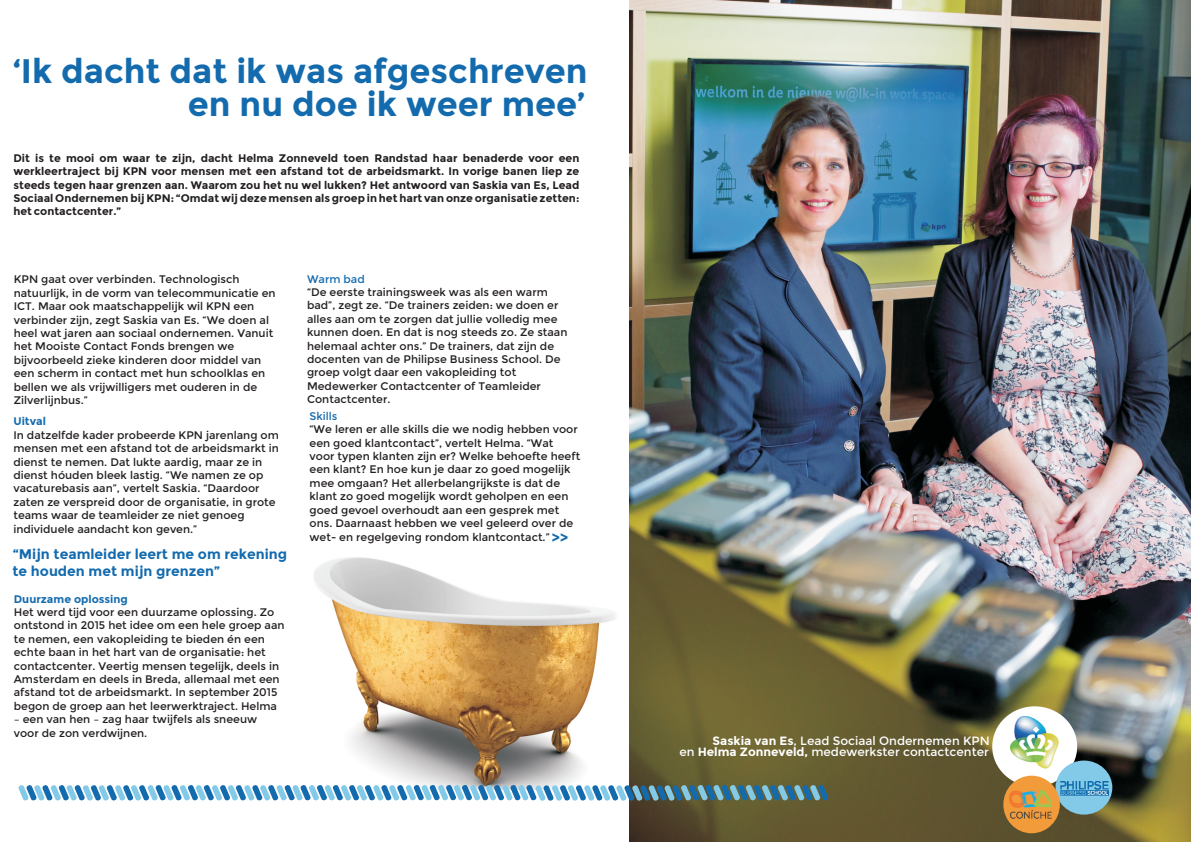
<style>
.page{position:relative;width:1191px;height:842px;background:#fff}
.page>*{position:absolute;margin:0;border:0;box-sizing:border-box;transform-origin:0 0}
.t1{font:700 34px/33px "Montserrat";color:#136bae;text-align:right}
.t2{font:700 14px/16.8px "Montserrat";color:#136bae}
.t3{font:12px/11.4px "Montserrat";color:#fff;text-align:right}
.t4{font:11px/13.4px "Montserrat";color:#231f20}
.t5{font:700 11px/13.4px "Montserrat";color:#231f20;text-align:justify}
.t6{font:700 11px "Montserrat";color:#136bae}
.t7{font:11px "Montserrat";color:#136bae}
.s1{font-weight:700}
</style>
<div class="page">
<img style="left:629px;top:0;width:562px;height:842px">
<div style="left:992px;top:706px;width:85px;height:81px;background:#fff;border-radius:50%"></div>
<img style="left:1010px;top:716px;width:48px;height:53px">
<div style="left:1055px;top:760px;width:57px;height:55px;background:#83cae8;border-radius:50%"></div>
<img style="left:1060px;top:782px;width:48px;height:13px">
<div style="left:1003px;top:776px;width:56px;height:57px;background:#f29b3b;border-radius:50%"></div>
<img style="left:1009px;top:790px;width:43px;height:28px">
<img style="left:314px;top:557px;width:302px;height:228px">
<svg style="left:18px;top:785px;width:810px;height:16px"></svg>
<h1 class="t1" style="left:13px;top:55px;width:576px">‘Ik dacht dat ik was afgeschreven en nu doe ik weer mee’</h1>
<p class="t5" style="left:13px;top:151px;width:567px">Dit is te mooi om waar te zijn, dacht Helma Zonneveld toen Randstad haar benaderde voor een werkleertraject bij KPN voor mensen met een afstand tot de arbeidsmarkt. In vorige banen liep ze steeds tegen haar grenzen aan. Waarom zou het nu wel lukken? Het antwoord van Saskia van Es, Lead Sociaal Ondernemen bij KPN: “Omdat wij deze mensen als groep in het hart van onze organisatie zetten: het contactcenter.”</p>
<p class="t4" style="left:14px;top:273px;width:263px">KPN gaat over verbinden. Technologisch natuurlijk, in de vorm van telecommunicatie en ICT. Maar ook maatschappelijk wil KPN een verbinder zijn, zegt Saskia van Es. “We doen al heel wat jaren aan sociaal ondernemen. Vanuit het Mooiste Contact Fonds brengen we bijvoorbeeld zieke kinderen door middel van een scherm in contact met hun schoolklas en bellen we als vrijwilligers met ouderen in de Zilverlijnbus.”</p>
<p class="t7" style="left:307px;top:272px;width:59px">Warm bad</p>
<p class="t4" style="left:307px;top:285px;width:262px">“De eerste trainingsweek was als een warm bad”, zegt ze. “De trainers zeiden: we doen er alles aan om te zorgen dat jullie volledig mee kunnen doen. En dat is nog steeds zo. Ze staan helemaal achter ons.” De trainers, dat zijn de docenten van de Philipse Business School. De groep volgt daar een vakopleiding tot Medewerker Contactcenter of Teamleider Contactcenter.</p>
<p class="t7" style="left:309px;top:409px;width:29px">Skills</p>
<p class="t4" style="left:309px;top:423px;width:272px">“We leren er alle skills die we nodig hebben voor een goed klantcontact”, vertelt Helma. “Wat voor typen klanten zijn er? Welke behoefte heeft een klant? En hoe kun je daar zo goed mogelijk mee omgaan? Het allerbelangrijkste is dat de klant zo goed mogelijk wordt geholpen en een goed gevoel overhoudt aan een gesprek met ons. Daarnaast hebben we veel geleerd over de wet- en regelgeving rondom klantcontact.”</p>
<p class="t6" style="left:13px;top:415px;width:34px">Uitval</p>
<p class="t4" style="left:13px;top:428px;width:267px">In datzelfde kader probeerde KPN jarenlang om mensen met een afstand tot de arbeidsmarkt in dienst te nemen. Dat lukte aardig, maar ze in dienst hóuden bleek lastig. “We namen ze op vacaturebasis aan”, vertelt Saskia. “Daardoor zaten ze verspreid door de organisatie, in grote teams waar de teamleider ze niet genoeg individuele aandacht kon geven.”</p>
<p class="t2" style="left:551px;top:529px;width:18px">&gt;&gt;</p>
<p class="t2" style="left:12px;top:545px;width:276px">“Mijn teamleider leert me om rekening te houden met mijn grenzen”</p>
<p class="t6" style="left:14px;top:592px;width:116px">Duurzame oplossing</p>
<p class="t4" style="left:14px;top:605px;width:272px">Het werd tijd voor een duurzame oplossing. Zo ontstond in 2015 het idee om een hele groep aan te nemen, een vakopleiding te bieden én een echte baan in het hart van de organisatie: het contactcenter. Veertig mensen tegelijk, deels in Amsterdam en deels in Breda, allemaal met een afstand tot de arbeidsmarkt. In september 2015 begon de groep aan het leerwerktraject. Helma</p>
<p class="t4" style="left:14px;top:713px;width:245px">– een van hen – zag haar twijfels als sneeuw voor de zon verdwijnen.</p>
<p class="t3" style="left:679px;top:735px;width:312px"><span class="s1">Saskia van Es</span>, Lead Sociaal Ondernemen KPN<br>en <span class="s1">Helma Zonneveld,</span> medewerkster contactcenter</p>
</div>
